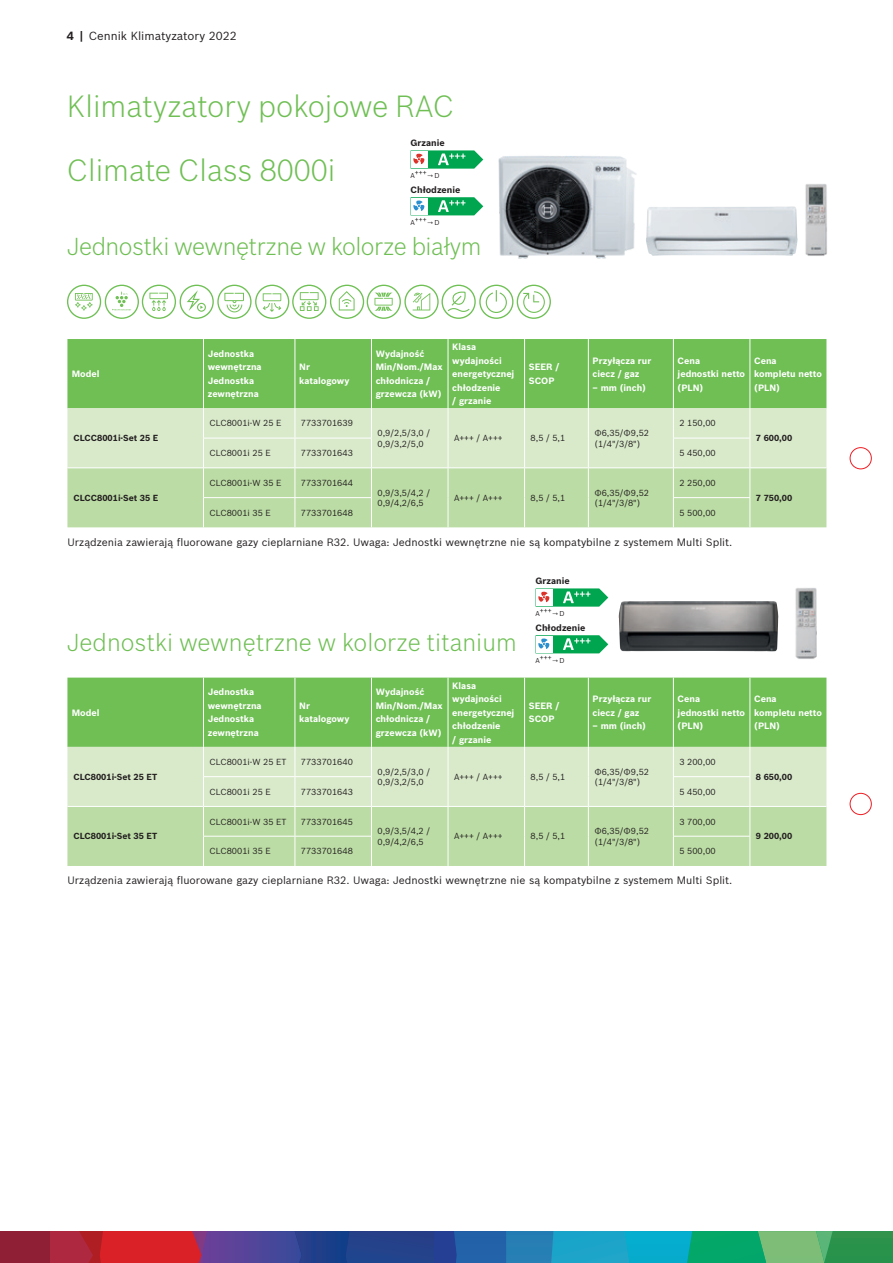
<style>
.page{position:relative;width:893px;height:1263px;background:#fff}
.page>*{position:absolute;margin:0;border:0;box-sizing:border-box;transform-origin:0 0}
.t1{font:300 30px "Bosch Sans";color:#6fbf54}
.t2{font:300 24px "Bosch Sans";letter-spacing:-.015em;color:#6fbf54}
.t3{font:11.55px "Bosch Sans";color:#231f20}
.t4{font:10.5px "Bosch Sans";color:#231f20}
.t5{font:700 9px/13.5px "Bosch Sans";color:#fff}
.t6{font:700 9px "Bosch Sans";color:#231f20}
.t7{font:8.7px/10.4px "Bosch Sans";color:#231f20}
.t8{font:700 8.7px "Bosch Sans";color:#231f20}
.t9{font:7.05px "Bosch Sans";color:#231f20}
.s1{font-weight:700}
</style>
<div class="page">
<div style="left:0;top:1231px;width:50px;height:32px;background:#8f1f35"></div>
<svg style="left:50px;top:1231px;width:843px;height:32px;background:#486a81"></svg>
<svg style="left:411px;top:197px;width:59px;height:18px"></svg>
<svg style="left:411px;top:150px;width:59px;height:19px"></svg>
<svg style="left:536px;top:635px;width:72px;height:18px"></svg>
<svg style="left:536px;top:588px;width:72px;height:19px"></svg>
<div style="left:67px;top:339px;width:759px;height:69px;background:#6fbf54"></div>
<div style="left:67px;top:408px;width:759px;height:30px;background:#d9eaca"></div>
<hr style="left:203px;top:339px;width:1px;height:69px;background:#fff">
<hr style="left:295px;top:339px;width:1px;height:69px;background:#fff">
<hr style="left:371px;top:339px;width:1px;height:69px;background:#fff">
<hr style="left:448px;top:339px;width:1px;height:69px;background:#fff">
<hr style="left:524px;top:339px;width:1px;height:69px;background:#fff">
<hr style="left:588px;top:339px;width:1px;height:69px;background:#fff">
<hr style="left:673px;top:339px;width:1px;height:69px;background:#fff">
<hr style="left:750px;top:339px;width:1px;height:69px;background:#fff">
<hr style="left:203px;top:408px;width:1px;height:30px;background:#fff">
<hr style="left:295px;top:408px;width:1px;height:30px;background:#fff">
<hr style="left:371px;top:408px;width:1px;height:30px;background:#fff">
<hr style="left:448px;top:408px;width:1px;height:30px;background:#fff">
<hr style="left:524px;top:408px;width:1px;height:30px;background:#fff">
<hr style="left:588px;top:408px;width:1px;height:30px;background:#fff">
<hr style="left:673px;top:408px;width:1px;height:30px;background:#fff">
<hr style="left:750px;top:408px;width:1px;height:30px;background:#fff">
<svg style="left:67px;top:438px;width:759px;height:89px;background:#c6e1b2"></svg>
<div style="left:67px;top:678px;width:759px;height:69px;background:#6fbf54"></div>
<div style="left:67px;top:836px;width:759px;height:30px;background:#bbdca4"></div>
<hr style="left:203px;top:836px;width:92px;height:1px;background:#fff">
<hr style="left:295px;top:836px;width:77px;height:1px;background:#fff">
<hr style="left:673px;top:836px;width:77px;height:1px;background:#fff">
<hr style="left:203px;top:678px;width:1px;height:69px;background:#fff">
<hr style="left:295px;top:678px;width:1px;height:69px;background:#fff">
<hr style="left:371px;top:678px;width:1px;height:69px;background:#fff">
<hr style="left:448px;top:678px;width:1px;height:69px;background:#fff">
<hr style="left:524px;top:678px;width:1px;height:69px;background:#fff">
<hr style="left:588px;top:678px;width:1px;height:69px;background:#fff">
<hr style="left:673px;top:678px;width:1px;height:69px;background:#fff">
<hr style="left:750px;top:678px;width:1px;height:69px;background:#fff">
<hr style="left:448px;top:836px;width:1px;height:30px;background:#fff">
<hr style="left:524px;top:836px;width:1px;height:30px;background:#fff">
<hr style="left:588px;top:836px;width:1px;height:30px;background:#fff">
<svg style="left:67px;top:747px;width:759px;height:89px;background:#d0e6bf"></svg>
<hr style="left:203px;top:836px;width:1px;height:30px;background:#fff">
<hr style="left:295px;top:836px;width:1px;height:30px;background:#fff">
<hr style="left:371px;top:836px;width:1px;height:30px;background:#fff">
<hr style="left:673px;top:836px;width:1px;height:30px;background:#fff">
<hr style="left:750px;top:836px;width:1px;height:30px;background:#fff">
<svg style="left:67px;top:285px;width:484px;height:34px"></svg>
<img style="left:766px;top:588px;width:61px;height:118px">
<img style="left:618px;top:601px;width:160px;height:50px">
<img style="left:470px;top:150px;width:167px;height:109px">
<img style="left:805px;top:184px;width:22px;height:72px">
<img style="left:646px;top:206px;width:152px;height:50px">
<div style="left:850px;top:447px;width:22px;height:22px;border:1px solid #ee1d23;border-radius:50%"></div>
<div style="left:850px;top:793px;width:22px;height:22px;border:1px solid #ee1d23;border-radius:50%"></div>
<h3 class="t3" style="left:67px;top:27px;width:171px"><span class="s1">4 |</span> Cennik Klimatyzatory 2022</h3>
<p class="t1" style="left:67px;top:86px;width:388px">Klimatyzatory pokojowe RAC</p>
<p class="t1" style="left:67px;top:149px;width:270px">Climate Class 8000i</p>
<p class="t6" style="left:411px;top:136px;width:36px">Grzanie</p>
<p class="t9" style="left:411px;top:169px;width:31px">A+++→ D</p>
<p class="t6" style="left:411px;top:183px;width:51px">Chłodzenie</p>
<p class="t9" style="left:411px;top:216px;width:31px">A+++→ D</p>
<p class="t2" style="left:67px;top:230px;width:416px">Jednostki wewnętrzne w kolorze białym</p>
<p class="t5" style="left:72px;top:366px;width:29px">Model</p>
<p class="t8" style="left:73px;top:432px;width:87px">CLCC8001i-Set 25 E</p>
<p class="t5" style="left:208px;top:346px;width:55px">Jednostka wewnętrzna<br>Jednostka zewnętrzna</p>
<p class="t5" style="left:299px;top:360px;width:52px">Nr katalogowy</p>
<p class="t7" style="left:210px;top:417px;width:74px">CLC8001i-W 25 E</p>
<p class="t7" style="left:301px;top:417px;width:53px">7733701639</p>
<p class="t5" style="left:376px;top:346px;width:50px">Wydajność</p>
<p class="t5" style="left:376px;top:360px;width:68px">Min/Nom./Max</p>
<p class="t5" style="left:376px;top:373px;width:67px">chłodnicza / grzewcza (kW)</p>
<p class="t7" style="left:377px;top:427px;width:54px">0,9/2,5/3,0 /</p>
<p class="t7" style="left:377px;top:438px;width:48px">0,9/3,2/5,0</p>
<p class="t5" style="left:452px;top:339px;width:64px">Klasa wydajności energetycznej chłodzenie<br>/ grzanie</p>
<p class="t5" style="left:529px;top:360px;width:32px">SEER /<br>SCOP</p>
<p class="t5" style="left:593px;top:353px;width:60px">Przyłącza rur ciecz / gaz</p>
<p class="t5" style="left:593px;top:380px;width:55px">– mm (inch)</p>
<p class="t7" style="left:454px;top:432px;width:50px">A+++ / A+++</p>
<p class="t7" style="left:531px;top:432px;width:36px">8,5 / 5,1</p>
<p class="t7" style="left:594px;top:427px;width:56px">Φ6,35/Φ9,52 (1/4"/3/8")</p>
<p class="t5" style="left:678px;top:353px;width:69px">Cena<br>jednostki netto (PLN)</p>
<p class="t5" style="left:754px;top:353px;width:69px">Cena<br>kompletu netto (PLN)</p>
<p class="t7" style="left:679px;top:417px;width:38px">2 150,00</p>
<p class="t8" style="left:756px;top:432px;width:38px">7 600,00</p>
<p class="t8" style="left:73px;top:491px;width:87px">CLCC8001i-Set 35 E</p>
<p class="t7" style="left:210px;top:447px;width:63px">CLC8001i 25 E</p>
<p class="t7" style="left:301px;top:447px;width:53px">7733701643</p>
<p class="t7" style="left:679px;top:447px;width:38px">5 450,00</p>
<p class="t7" style="left:210px;top:477px;width:74px">CLC8001i-W 35 E</p>
<p class="t7" style="left:301px;top:477px;width:53px">7733701644</p>
<p class="t7" style="left:377px;top:487px;width:54px">0,9/3,5/4,2 /</p>
<p class="t7" style="left:377px;top:497px;width:48px">0,9/4,2/6,5</p>
<p class="t7" style="left:454px;top:492px;width:50px">A+++ / A+++</p>
<p class="t7" style="left:531px;top:492px;width:36px">8,5 / 5,1</p>
<p class="t7" style="left:594px;top:487px;width:56px">Φ6,35/Φ9,52 (1/4"/3/8")</p>
<p class="t7" style="left:679px;top:477px;width:38px">2 250,00</p>
<p class="t7" style="left:210px;top:507px;width:63px">CLC8001i 35 E</p>
<p class="t7" style="left:301px;top:507px;width:53px">7733701648</p>
<p class="t7" style="left:679px;top:507px;width:38px">5 500,00</p>
<p class="t4" style="left:67px;top:534px;width:666px">Urządzenia zawierają fluorowane gazy cieplarniane R32. Uwaga: Jednostki wewnętrzne nie są kompatybilne z systemem Multi Split.</p>
<p class="t2" style="left:67px;top:626px;width:451px">Jednostki wewnętrzne w kolorze titanium</p>
<p class="t6" style="left:536px;top:574px;width:36px">Grzanie</p>
<p class="t9" style="left:536px;top:607px;width:31px">A+++→ D</p>
<p class="t6" style="left:536px;top:621px;width:51px">Chłodzenie</p>
<p class="t9" style="left:536px;top:654px;width:31px">A+++→ D</p>
<p class="t8" style="left:756px;top:491px;width:38px">7 750,00</p>
<p class="t5" style="left:72px;top:705px;width:29px">Model</p>
<p class="t8" style="left:73px;top:770px;width:85px">CLC8001i-Set 25 ET</p>
<p class="t8" style="left:73px;top:830px;width:85px">CLC8001i-Set 35 ET</p>
<p class="t5" style="left:208px;top:685px;width:55px">Jednostka wewnętrzna<br>Jednostka zewnętrzna</p>
<p class="t5" style="left:299px;top:698px;width:52px">Nr katalogowy</p>
<p class="t7" style="left:210px;top:756px;width:79px">CLC8001i-W 25 ET</p>
<p class="t7" style="left:301px;top:756px;width:53px">7733701640</p>
<p class="t5" style="left:376px;top:685px;width:50px">Wydajność</p>
<p class="t5" style="left:376px;top:698px;width:68px">Min/Nom./Max</p>
<p class="t5" style="left:376px;top:712px;width:67px">chłodnicza / grzewcza (kW)</p>
<p class="t7" style="left:377px;top:766px;width:54px">0,9/2,5/3,0 /</p>
<p class="t7" style="left:377px;top:776px;width:48px">0,9/3,2/5,0</p>
<p class="t5" style="left:452px;top:678px;width:64px">Klasa wydajności energetycznej chłodzenie<br>/ grzanie</p>
<p class="t5" style="left:529px;top:698px;width:32px">SEER /<br>SCOP</p>
<p class="t5" style="left:593px;top:691px;width:60px">Przyłącza rur ciecz / gaz</p>
<p class="t5" style="left:593px;top:718px;width:55px">– mm (inch)</p>
<p class="t7" style="left:454px;top:771px;width:50px">A+++ / A+++</p>
<p class="t7" style="left:531px;top:771px;width:36px">8,5 / 5,1</p>
<p class="t7" style="left:594px;top:766px;width:56px">Φ6,35/Φ9,52 (1/4"/3/8")</p>
<p class="t5" style="left:678px;top:691px;width:69px">Cena<br>jednostki netto (PLN)</p>
<p class="t5" style="left:754px;top:691px;width:69px">Cena<br>kompletu netto (PLN)</p>
<p class="t7" style="left:679px;top:756px;width:38px">3 200,00</p>
<p class="t8" style="left:756px;top:770px;width:38px">8 650,00</p>
<p class="t7" style="left:210px;top:786px;width:63px">CLC8001i 25 E</p>
<p class="t7" style="left:301px;top:786px;width:53px">7733701643</p>
<p class="t7" style="left:679px;top:786px;width:38px">5 450,00</p>
<p class="t7" style="left:210px;top:816px;width:79px">CLC8001i-W 35 ET</p>
<p class="t7" style="left:301px;top:816px;width:53px">7733701645</p>
<p class="t7" style="left:377px;top:825px;width:54px">0,9/3,5/4,2 /</p>
<p class="t7" style="left:377px;top:836px;width:48px">0,9/4,2/6,5</p>
<p class="t7" style="left:454px;top:830px;width:50px">A+++ / A+++</p>
<p class="t7" style="left:531px;top:830px;width:36px">8,5 / 5,1</p>
<p class="t7" style="left:594px;top:825px;width:56px">Φ6,35/Φ9,52 (1/4"/3/8")</p>
<p class="t7" style="left:679px;top:816px;width:38px">3 700,00</p>
<p class="t8" style="left:756px;top:830px;width:38px">9 200,00</p>
<p class="t7" style="left:210px;top:845px;width:63px">CLC8001i 35 E</p>
<p class="t7" style="left:301px;top:845px;width:53px">7733701648</p>
<p class="t7" style="left:679px;top:845px;width:38px">5 500,00</p>
<p class="t4" style="left:67px;top:872px;width:666px">Urządzenia zawierają fluorowane gazy cieplarniane R32. Uwaga: Jednostki wewnętrzne nie są kompatybilne z systemem Multi Split.</p>
</div>
